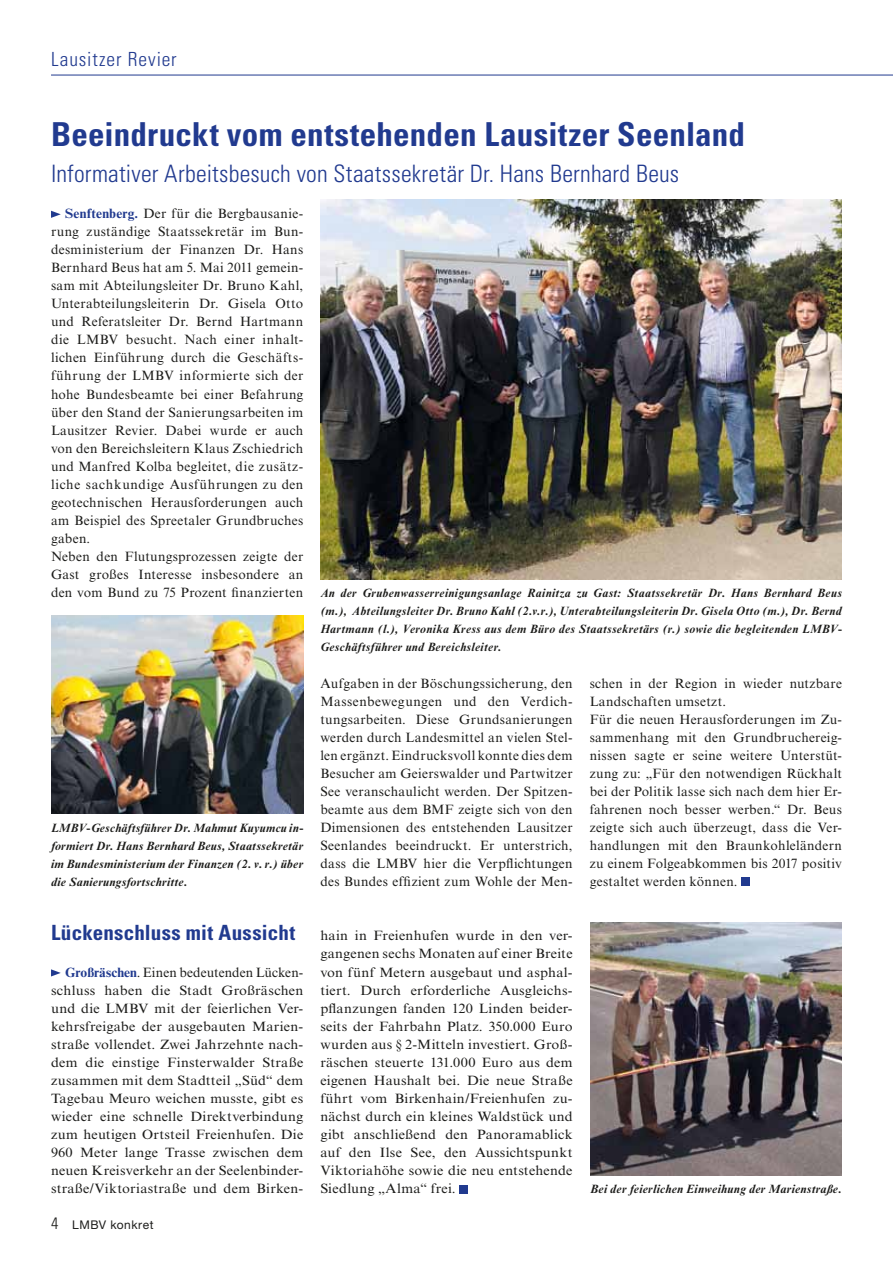
<style>
.page{position:relative;width:893px;height:1263px;background:#fff}
.page>*{position:absolute;margin:0;border:0;box-sizing:border-box;transform-origin:0 0}
.t1{font:700 condensed 33px "Univers LT Std";letter-spacing:.005em;color:#213a8f}
.t2{font:300 condensed 24px "Univers LT Std";letter-spacing:.01em;color:#213a8f}
.t3{font:700 condensed 21px "Univers LT Std";letter-spacing:.01em;color:#213a8f}
.t4{font:300 condensed 19.5px "Univers LT Std";letter-spacing:.045em;color:#213a8f}
.t5{font:13.5px/18px "Times New Roman MT Std";letter-spacing:.025em;color:#1d1d1b;text-align:justify}
.t6{font:13.5px/18px "Times New Roman MT Std";letter-spacing:.025em;color:#1d1d1b;text-align:justify;scale:1.06 1}
.t7{font:italic 700 12px/18px "Times New Roman MT Std";letter-spacing:.025em;color:#1d1d1b;text-align:justify}
.t8{font:12px "Helvetica Neue LT Std";letter-spacing:.04em;color:#1d1d1b}
.s1{font-weight:700;color:#213a8f}
.s2{font-family:"Univers LT Std";font-weight:300;font-stretch:condensed;font-size:16.5px}
</style>
<div class="page">
<hr style="left:51px;top:75px;width:842px;height:1px;background:#213a8f">
<svg style="left:51px;top:969px;width:10px;height:7px"></svg>
<svg style="left:51px;top:211px;width:10px;height:7px"></svg>
<img style="left:51px;top:615px;width:252px;height:199px">
<img style="left:590px;top:922px;width:252px;height:253px">
<div style="left:459px;top:1185px;width:9px;height:8px;background:#213a8f"></div>
<img style="left:320px;top:200px;width:522px;height:379px">
<div style="left:741px;top:878px;width:9px;height:8px;background:#213a8f"></div>
<h3 class="t4" style="left:51px;top:47px;width:127px">Lausitzer Revier</h3>
<h1 class="t1" style="left:51px;top:114px;width:695px">Beeindruckt vom entstehenden Lausitzer Seenland</h1>
<h2 class="t2" style="left:51px;top:159px;width:630px">Informativer Arbeitsbesuch von Staatssekretär Dr. Hans Bernhard Beus</h2>
<p class="t5" style="left:51px;top:204px;width:254px;text-align:left;text-indent:14px"><span class="s1">Senftenberg.</span> Der für die Bergbausanie&shy;rung zuständige Staatssekretär im Bun&shy;desministerium der Finanzen Dr. Hans Bernhard Beus hat am 5. Mai 2011 gemein&shy;sam mit Abteilungsleiter Dr. Bruno Kahl, Unterabteilungsleiterin Dr. Gisela Otto und Referatsleiter Dr. Bernd Hartmann die LMBV besucht. Nach einer inhalt&shy;lichen Einführung durch die Geschäfts&shy;führung der LMBV informierte sich der hohe Bundesbeamte bei einer Befahrung über den Stand der Sanierungsarbeiten im Lausitzer Revier. Dabei wurde er auch von den Bereichsleitern Klaus Zschiedrich und Manfred Kolba begleitet, die zusätz&shy;liche sachkundige Ausführungen zu den geotechnischen Herausforderungen auch am Beispiel des Spreetaler Grundbruches gaben.<br>Neben den Flutungsprozessen zeigte der Gast großes Interesse insbesondere an den vom Bund zu 75 Prozent finanzierten</p>
<p class="t7" style="left:51px;top:819px;width:254px">LMBV-Geschäftsführer Dr. Mahmut Kuyumcu in&shy;formiert Dr. Hans Bernhard Beus, Staatssekretär im Bundesministerium der Finanzen (2. v. r.) über die Sanierungsfortschritte.</p>
<h3 class="t3" style="left:51px;top:920px;width:246px">Lückenschluss mit Aussicht</h3>
<p class="t5" style="left:51px;top:963px;width:254px;text-indent:14px"><span class="s1">Großräschen</span>. Einen bedeutenden Lücken&shy;schluss haben die Stadt Großräschen und die LMBV mit der feierlichen Ver&shy;kehrsfreigabe der ausgebauten Marien&shy;straße vollendet. Zwei Jahrzehnte nach&shy;dem die einstige Finsterwalder Straße zusammen mit dem Stadtteil „Süd“ dem Tagebau Meuro weichen musste, gibt es wieder eine schnelle Direktverbindung zum heutigen Ortsteil Freienhufen. Die 960 Meter lange Trasse zwischen dem neuen Kreisverkehr an der Seelenbinder&shy;straße/Viktoriastraße und dem Birken-</p>
<p class="t8" style="left:51px;top:1218px;width:104px"><span class="s2">4</span> LMBV konkret</p>
<p class="t7" style="left:320px;top:584px;width:523px">An der Grubenwasserreinigungsanlage Rainitza zu Gast: Staatssekretär Dr. Hans Bernhard Beus (m.), Abteilungsleiter Dr. Bruno Kahl (2.v.r.), Unterabteilungsleiterin Dr. Gisela Otto (m.), Dr. Bernd Hartmann (l.), Veronika Kress aus dem Büro des Staatssekretärs (r.) sowie die begleitenden LMBV-Geschäftsführer und Bereichsleiter.</p>
<p class="t5" style="left:320px;top:674px;width:254px">Aufgaben in der Böschungssicherung, den Massenbewegungen und den Verdich&shy;tungsarbeiten. Diese Grundsanierungen werden durch Landesmittel an vielen Stel&shy;len ergänzt. Eindrucksvoll konnte dies dem Besucher am Geierswalder und Partwitzer See veranschaulicht werden. Der Spitzen&shy;beamte aus dem BMF zeigte sich von den Dimensionen des entstehenden Lausitzer Seenlandes beeindruckt. Er unterstrich, dass die LMBV hier die Verpflichtungen des Bundes effizient zum Wohle der Men-</p>
<p class="t5" style="left:590px;top:674px;width:254px;text-align:left">schen in der Region in wieder nutzbare Landschaften umsetzt.<br>Für die neuen Herausforderungen im Zu&shy;sammenhang mit den Grundbruchereig&shy;nissen sagte er seine weitere Unterstüt&shy;zung zu: „Für den notwendigen Rückhalt bei der Politik lasse sich nach dem hier Er&shy;fahrenen noch besser werben.“ Dr. Beus zeigte sich auch überzeugt, dass die Ver&shy;handlungen mit den Braunkohleländern zu einem Folgeabkommen bis 2017 positiv gestaltet werden können.</p>
<p class="t6" style="left:320px;top:927px;width:240px">hain in Freienhufen wurde in den ver&shy;gangenen sechs Monaten auf einer Breite von fünf Metern ausgebaut und asphal&shy;tiert. Durch erforderliche Ausgleichs&shy;pflanzungen fanden 120 Linden beider&shy;seits der Fahrbahn Platz. 350.000 Euro wurden aus § 2-Mitteln investiert. Groß&shy;räschen steuerte 131.000 Euro aus dem eigenen Haushalt bei. Die neue Straße führt vom Birkenhain/Freienhufen zu&shy;nächst durch ein kleines Waldstück und gibt anschließend den Panoramablick auf den Ilse See, den Aussichtspunkt Viktoriahöhe sowie die neu entstehende Siedlung „Alma“ frei.</p>
<p class="t7" style="left:590px;top:1180px;width:253px">Bei der feierlichen Einweihung der Marienstraße.</p>
</div>
